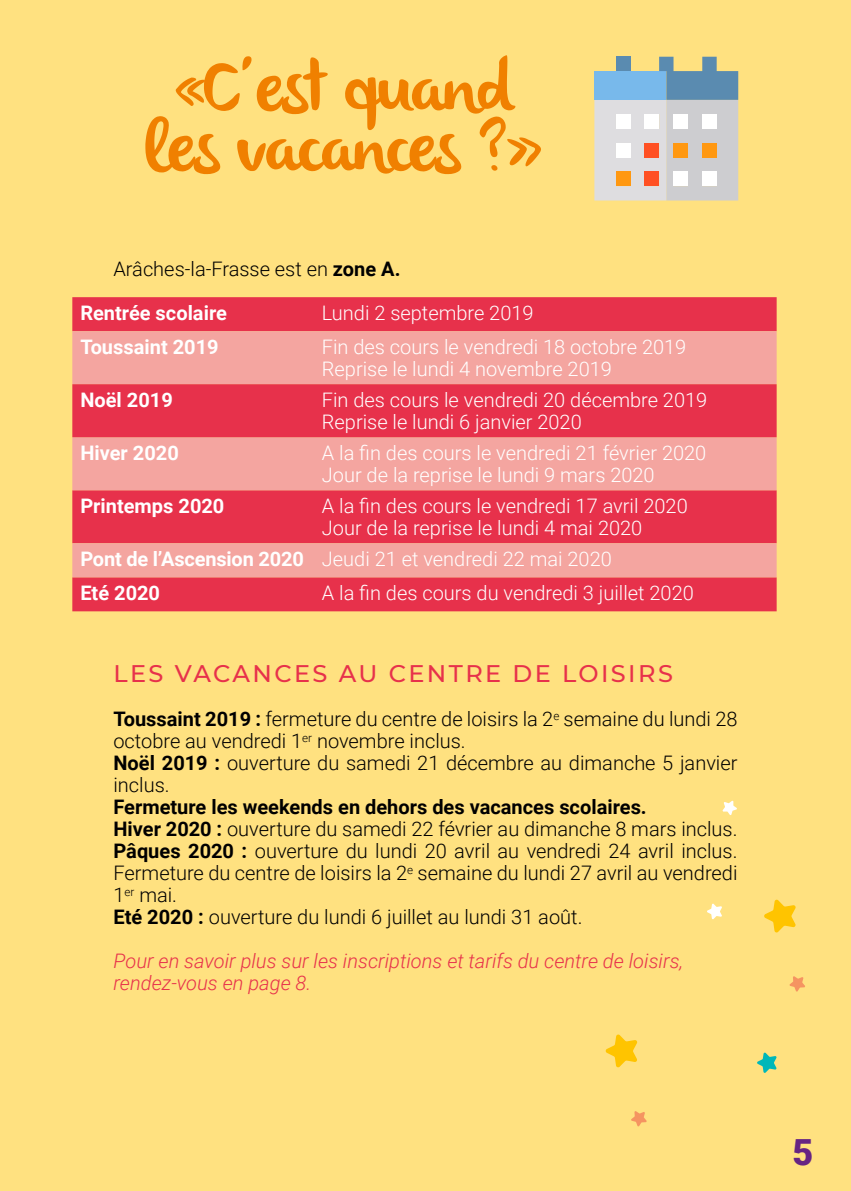
<style>
.page{position:relative;width:851px;height:1191px;background:#fff}
.page>*{position:absolute;margin:0;border:0;box-sizing:border-box;transform-origin:0 0}
.t1{font:72px/60px "olivier";letter-spacing:-.025em;color:#f08000;text-align:center}
.t2{font:900 36px "Roboto";color:#662483}
.t3{font:500 24px "Montserrat";letter-spacing:.1em;color:#e7314b}
.t4{font:300 20px/22px "Roboto";color:#000}
.t5{font:300 20px/22px "Roboto";color:#fff}
.t6{font:700 20px/34px "Roboto";color:#fff}
.t7{font:italic 300 20px/22px "Roboto";color:#e7314b}
.s1{font-weight:700}
.s2{font-weight:300}
</style>
<div class="page">
<div style="left:0;top:0;width:850px;height:1191px;background:#ffe180"></div>
<svg style="left:605px;top:1034px;width:32px;height:34px"></svg>
<svg style="left:631px;top:1111px;width:15px;height:15px"></svg>
<svg style="left:764px;top:899px;width:32px;height:34px"></svg>
<svg style="left:707px;top:903px;width:15px;height:16px"></svg>
<svg style="left:789px;top:976px;width:16px;height:15px"></svg>
<svg style="left:757px;top:1052px;width:19px;height:21px"></svg>
<svg style="left:722px;top:800px;width:15px;height:15px"></svg>
<div style="left:72px;top:297px;width:704px;height:314px;background:#e7314b"></div>
<svg style="left:72px;top:331px;width:704px;height:246px;background:#f08588"></svg>
<div style="left:72px;top:384px;width:704px;height:53px;background:#e7314b"></div>
<svg style="left:594px;top:57px;width:144px;height:143px;background:#c4c7c6"></svg>
<h1 class="t1" style="left:145px;top:63px;width:397px">«C’est quand les vacances ?»</h1>
<p class="t4" style="left:113px;top:257px;width:288px">Arâches-la-Frasse est en <span class="s1">zone A.</span></p>
<p class="t6" style="left:80px;top:295px;width:148px">Rentrée scolaire</p>
<p class="t5" style="left:322px;top:301px;width:213px">Lundi 2 septembre 2019</p>
<p class="t6" style="left:80px;top:329px;width:140px">Toussaint 2019</p>
<p class="t5" style="left:322px;top:335px;width:366px">Fin des cours le vendredi 18 octobre 2019<br>Reprise le lundi 4 novembre 2019</p>
<p class="t6" style="left:80px;top:382px;width:94px">Noël 2019</p>
<p class="t5" style="left:322px;top:388px;width:387px">Fin des cours le vendredi 20 décembre 2019<br>Reprise le lundi 6 janvier 2020</p>
<p class="t6" style="left:80px;top:435px;width:100px">Hiver 2020</p>
<p class="t5" style="left:322px;top:441px;width:386px">A la fin des cours le vendredi 21 février 2020<br>Jour de la reprise le lundi 9 mars 2020</p>
<p class="t6" style="left:80px;top:488px;width:146px">Printemps 2020</p>
<p class="t5" style="left:322px;top:494px;width:367px">A la fin des cours le vendredi 17 avril 2020<br>Jour de la reprise le lundi 4 mai 2020</p>
<p class="t6" style="left:80px;top:541px;width:533px">Pont de l’Ascension 2020 <span class="s2">Jeudi 21 et vendredi 22 mai 2020<br></span>Eté 2020</p>
<p class="t5" style="left:322px;top:581px;width:373px">A la fin des cours du vendredi 3 juillet 2020</p>
<p class="t3" style="left:113px;top:657px;width:561px">LES VACANCES AU CENTRE DE LOISIRS</p>
<p class="t4" style="left:113px;top:707px;width:625px"><span class="s1">Toussaint 2019 :</span> fermeture du centre de loisirs la 2<sup>e</sup> semaine du lundi 28 octobre au vendredi 1<sup>er</sup> novembre inclus.<br><span class="s1">Noël 2019 :</span> ouverture du samedi 21 décembre au dimanche 5 janvier inclus.</p>
<p class="t4" style="left:113px;top:795px;width:625px"><span class="s1">Fermeture les weekends en dehors des vacances scolaires.<br>Hiver 2020 :</span> ouverture du samedi 22 février au dimanche 8 mars inclus.<br><span class="s1">Pâques 2020 :</span> ouverture du lundi 20 avril au vendredi 24 avril inclus.<br>Fermeture du centre de loisirs la 2<sup>e</sup> semaine du lundi 27 avril au vendredi 1<sup>er</sup> mai.<br><span class="s1">Eté 2020 :</span> ouverture du lundi 6 juillet au lundi 31 août.</p>
<p class="t7" style="left:113px;top:949px;width:571px">Pour en savoir plus sur les inscriptions et tarifs du centre de loisirs, rendez-vous en page 8.</p>
<h2 class="t2" style="left:792px;top:1126px;width:22px">5</h2>
</div>
